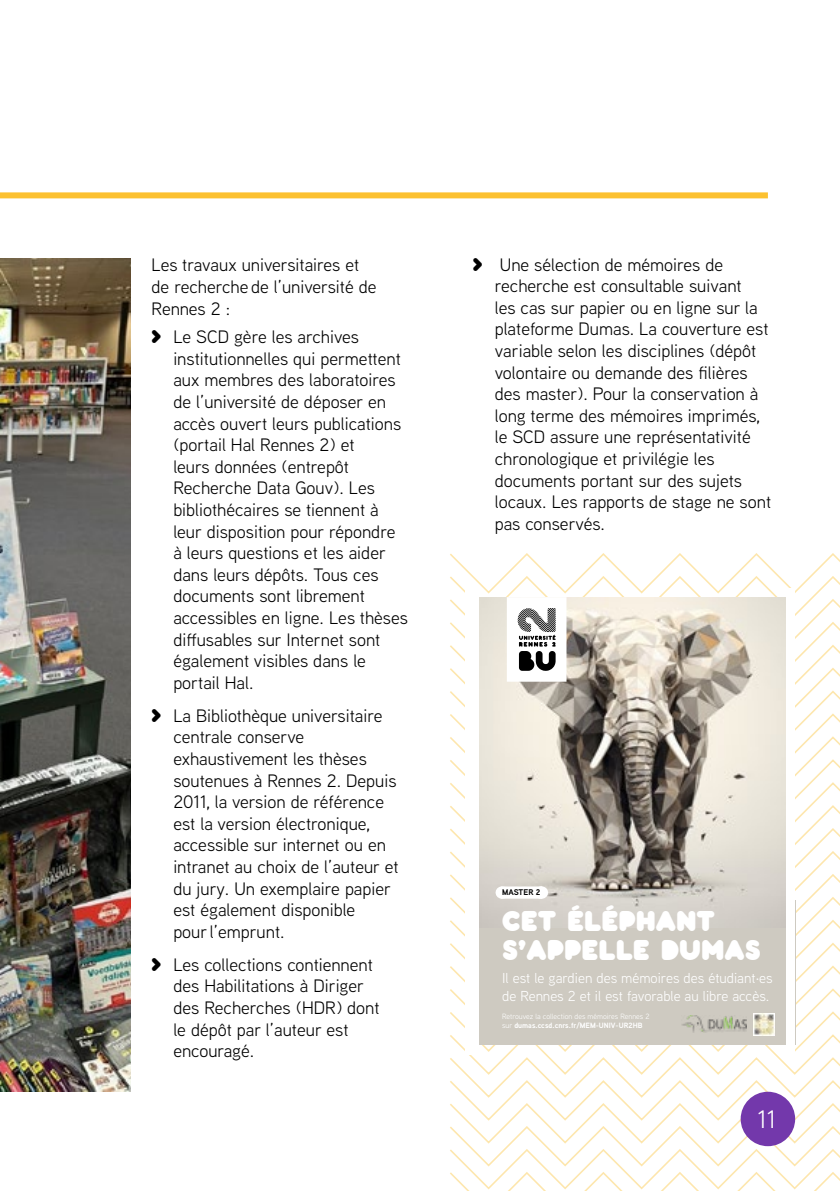
<style>
.page{position:relative;width:840px;height:1191px;background:#fff}
.page>*{position:absolute;margin:0;border:0;box-sizing:border-box;transform-origin:0 0}
.t1{font:27.8px/29px "Pochoir Pleine";color:#fff}
.t2{font:25.2px "Aaux Next";color:#fff}
.t3{font:18px/21.6px "Aaux Next";color:#000}
.t4{font:14.4px/17.8px "Aaux Next";color:#fff}
.t5{font:700 8.2px "Aaux Next";color:#000}
.t6{font:7.6px/9.2px "Aaux Next";color:#fff}
.s1{font-family:"Pochoir Pleine"}
.s2{font-weight:700}
</style>
<div class="page">
<svg style="left:450px;top:553px;width:389px;height:638px"></svg>
<div style="left:740px;top:1091px;width:54px;height:55px;background:#7338ab;border-radius:50%"></div>
<div style="left:464px;top:900px;width:330px;height:144px;background:#cecac1"></div>
<img style="left:478px;top:597px;width:308px;height:330px">
<img style="left:753px;top:1014px;width:21px;height:21px">
<img style="left:682px;top:1016px;width:64px;height:16px">
<div style="left:500px;top:886px;width:41px;height:12px;background:#fff"></div>
<div style="left:464px;top:588px;width:14px;height:467px;background:#fff"></div>
<div style="left:786px;top:588px;width:8px;height:467px;background:#fff"></div>
<svg style="left:506px;top:597px;width:60px;height:84px"></svg>
<div style="left:0;top:192px;width:767px;height:6px;background:#fcc130"></div>
<img style="left:0;top:258px;width:130px;height:833px">
<p class="t3" style="left:151px;top:253px;width:226px">Les travaux universitaires et de recherche de l’université de<br>Rennes 2 :</p>
<p class="t3" style="left:173px;top:325px;width:236px;text-indent:-22px"><span class="s1">&gt;</span> Le SCD gère les archives institutionnelles qui permettent aux membres des laboratoires de l’université de déposer en accès ouvert leurs publications (portail Hal Rennes 2) et<br>leurs données (entrepôt<br>Recherche Data Gouv). Les bibliothécaires se tiennent à leur disposition pour répondre à leurs questions et les aider dans leurs dépôts. Tous ces documents sont librement accessibles en ligne. Les thèses diffusables sur Internet sont également visibles dans le portail Hal.</p>
<p class="t3" style="left:173px;top:704px;width:227px;text-indent:-22px"><span class="s1">&gt;</span> La Bibliothèque universitaire centrale conserve exhaustivement les thèses soutenues à Rennes 2. Depuis<br>2011, la version de référence est la version électronique, accessible sur internet ou en intranet au choix de l’auteur et du jury. Un exemplaire papier est également disponible<br>pour l’emprunt.</p>
<p class="t3" style="left:173px;top:953px;width:208px;text-indent:-22px"><span class="s1">&gt;</span> Les collections contiennent des Habilitations à Diriger des Recherches (HDR) dont le dépôt par l’auteur est encouragé.</p>
<p class="t3" style="left:494px;top:253px;width:278px;text-indent:-22px"><span class="s1">&gt;</span> Une sélection de mémoires de recherche est consultable suivant<br>les cas sur papier ou en ligne sur la plateforme Dumas. La couverture est variable selon les disciplines (dépôt volontaire ou demande des filières des master). Pour la conservation à long terme des mémoires imprimés, le SCD assure une représentativité chronologique et privilégie les documents portant sur des sujets locaux. Les rapports de stage ne sont pas conservés.</p>
<p class="t5" style="left:502px;top:886px;width:40px">MASTER 2</p>
<h1 class="t1" style="left:502px;top:905px;width:260px">CET ÉLÉPHANT<br>S’APPELLE DUMAS</h1>
<p class="t4" style="left:502px;top:968px;width:272px">Il est le gardien des mémoires des étudiant·es de Rennes 2 et il est favorable au libre accès.</p>
<p class="t6" style="left:502px;top:1011px;width:149px">Retrouvez la collection des mémoires Rennes 2 sur <span class="s2">dumas.ccsd.cnrs.fr/MEM-UNIV-UR2HB</span></p>
<h2 class="t2" style="left:757px;top:1102px;width:20px">11</h2>
</div>
